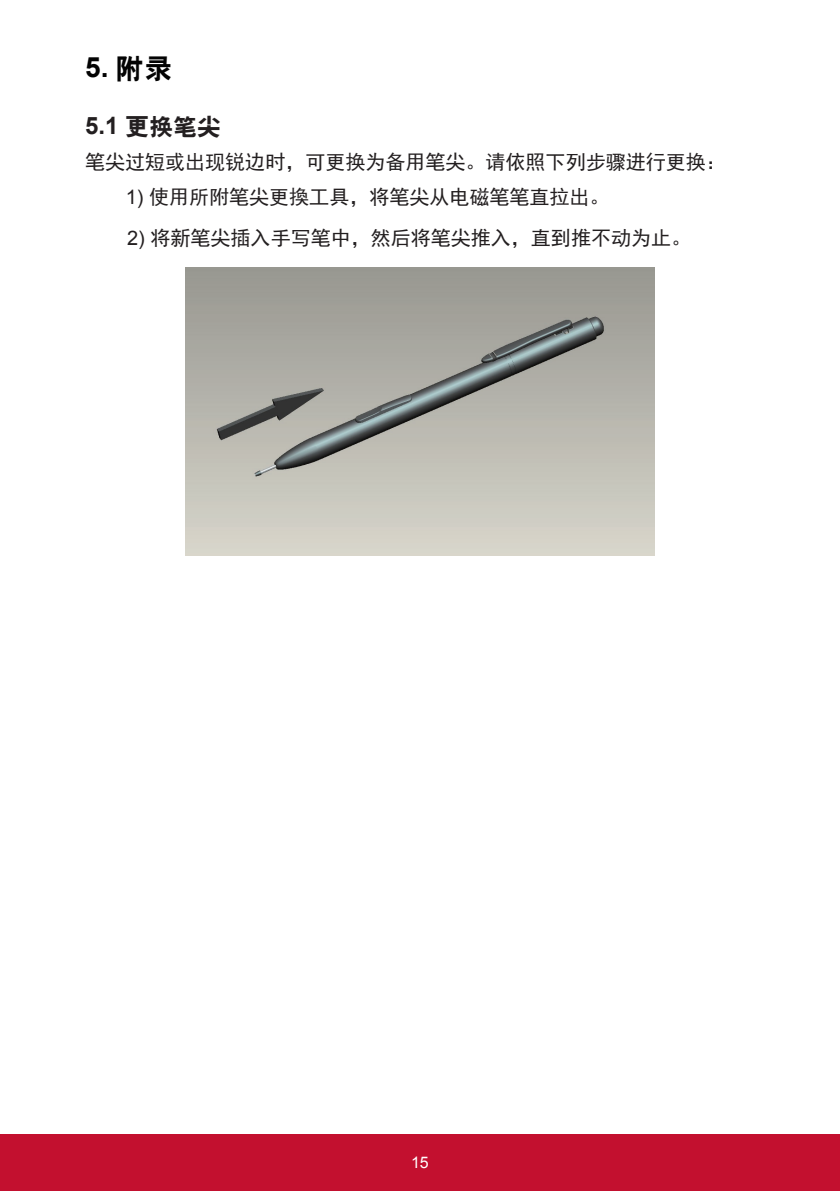
<style>
.page{position:relative;width:840px;height:1191px;background:#fff}
.page>*{position:absolute;margin:0;border:0;box-sizing:border-box;transform-origin:0 0}
.t1{font:700 28px "Arial";color:#030303}
.t2{font:24px "RS Cu Hei";color:#231f20}
.t3{font:20px "Sim Hei";color:#231f20}
.t4{font:16px "Arial";color:#fff}
.s1{font-family:"RS Cu Hei";font-weight:400}
.s2{font-family:"Arial";font-weight:700}
.s3{font-family:"Arial"}
</style>
<div class="page">
<div style="left:0;top:1134px;width:839px;height:57px;background:#c3102f"></div>
<img style="left:186px;top:267px;width:468px;height:289px">
<h1 class="t1" style="left:85px;top:48px;width:89px">5. <span class="s1">附录</span></h1>
<p class="t2" style="left:85px;top:115px;width:138px"><span class="s2">5.1</span> 更换笔尖</p>
<p class="t3" style="left:85px;top:152px;width:642px">笔尖过短或出现锐边时，可更换为备用笔尖。请依照下列步骤进行更换：</p>
<p class="t3" style="left:126px;top:187px;width:485px"><span class="s3">1)</span> 使用所附笔尖更換工具，将笔尖从电磁笔笔直拉出。</p>
<p class="t3" style="left:127px;top:228px;width:565px"><span class="s3">2)</span> 将新笔尖插入手写笔中，然后将笔尖推入，直到推不动为止。</p>
<p class="t4" style="left:411px;top:1152px;width:19px">15</p>
</div>
